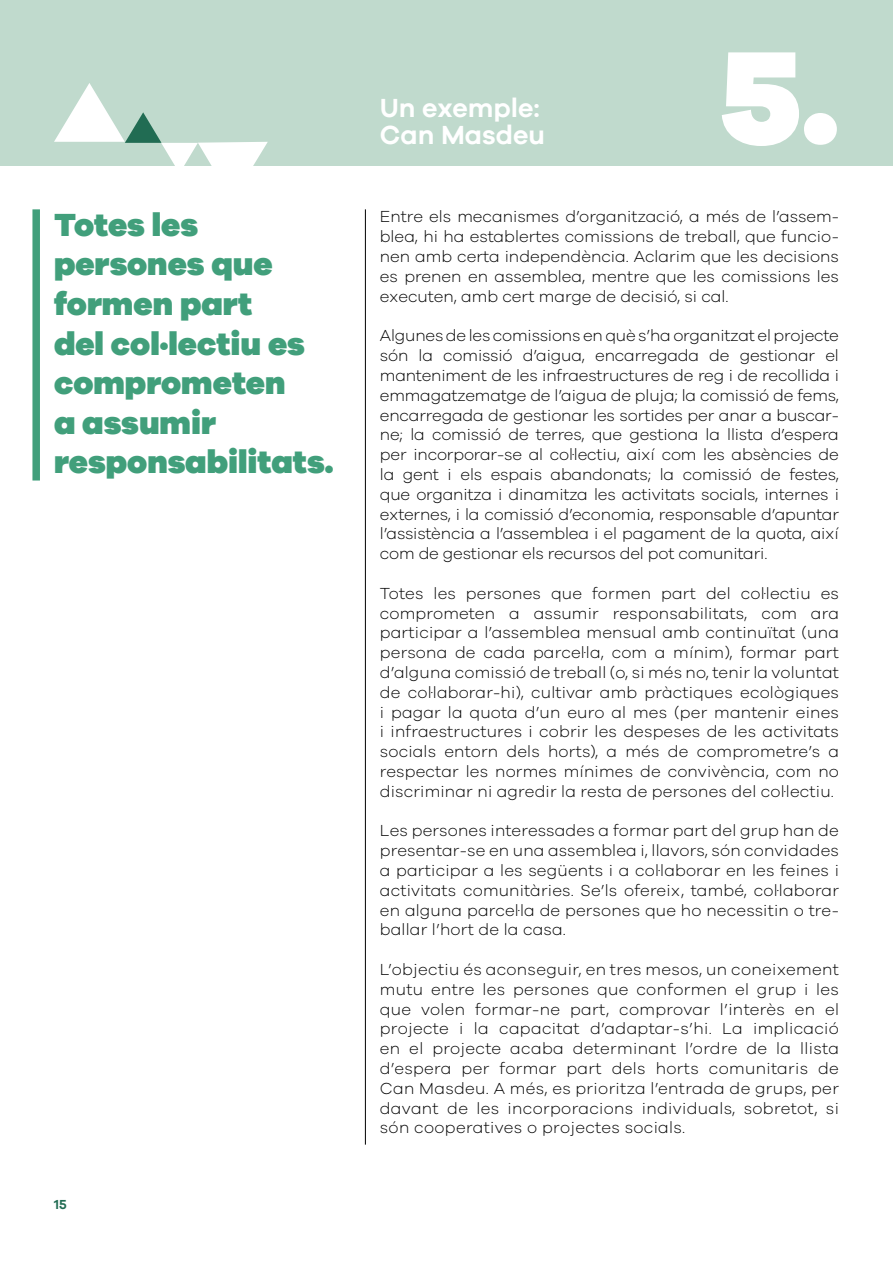
<style>
.page{position:relative;width:893px;height:1263px;background:#fff}
.page>*{position:absolute;margin:0;border:0;box-sizing:border-box;transform-origin:0 0}
.t1{font:900 136.5px "Galano Grotesque";color:#fff}
.t2{font:900 33px/39.6px "Galano Grotesque";color:#419f7b}
.t3{font:600 27px/27px "Galano Grotesque";color:#fff}
.t4{font:300 16.5px/19.8px "Galano Grotesque";letter-spacing:.01em;color:#000;text-align:justify}
.t5{font:600 13.5px "Galano Grotesque";color:#216c53}
</style>
<div class="page">
<div style="left:0;top:0;width:893px;height:166px;background:#c0dacd"></div>
<svg style="left:54px;top:83px;width:214px;height:83px"></svg>
<hr style="left:365px;top:209px;width:1px;height:935px;background:#000">
<div style="left:32px;top:209px;width:8px;height:271px;background:#419f7b"></div>
<h2 class="t2" style="left:54px;top:204px;width:281px">Totes les persones que formen part<br>del col·lectiu es comprometen<br>a assumir responsabilitats.</h2>
<p class="t5" style="left:54px;top:1196px;width:14px">15</p>
<h3 class="t3" style="left:380px;top:93px;width:167px">Un exemple:<br>Can Masdeu</h3>
<h1 class="t1" style="left:719px;top:11px;width:121px">5.</h1>
<p class="t4" style="left:380px;top:206px;width:461px">Entre els mecanismes d’organització, a més de l’assem&shy;blea, hi ha establertes comissions de treball, que funcio&shy;nen amb certa independència. Aclarim que les decisions es prenen en assemblea, mentre que les comissions les executen, amb cert marge de decisió, si cal.</p>
<p class="t4" style="left:380px;top:325px;width:461px">Algunes de les comissions en què s’ha organitzat el projecte són la comissió d’aigua, encarregada de gestionar el manteniment de les infraestructures de reg i de recollida i emmagatzematge de l’aigua de pluja; la comissió de fems, encarregada de gestionar les sortides per anar a buscar&shy;ne; la comissió de terres, que gestiona la llista d’espera per incorporar-se al col·lectiu, així com les absències de la gent i els espais abandonats; la comissió de festes, que organitza i dinamitza les activitats socials, internes i externes, i la comissió d’economia, responsable d’apuntar l’assistència a l’assemblea i el pagament de la quota, així com de gestionar els recursos del pot comunitari.</p>
<p class="t4" style="left:380px;top:583px;width:461px">Totes les persones que formen part del col·lectiu es comprometen a assumir responsabilitats, com ara participar a l’assemblea mensual amb continuïtat (una persona de cada parcel·la, com a mínim), formar part d’alguna comissió de treball (o, si més no, tenir la voluntat de col·laborar-hi), cultivar amb pràctiques ecològiques i pagar la quota d’un euro al mes (per mantenir eines i infraestructures i cobrir les despeses de les activitats socials entorn dels horts), a més de comprometre’s a respectar les normes mínimes de convivència, com no discriminar ni agredir la resta de persones del col·lectiu.</p>
<p class="t4" style="left:380px;top:820px;width:461px">Les persones interessades a formar part del grup han de presentar-se en una assemblea i, llavors, són convidades a participar a les següents i a col·laborar en les feines i activitats comunitàries. Se’ls ofereix, també, col·laborar en alguna parcel·la de persones que ho necessitin o tre&shy;ballar l’hort de la casa.</p>
<p class="t4" style="left:380px;top:959px;width:461px">L’objectiu és aconseguir, en tres mesos, un coneixement mutu entre les persones que conformen el grup i les que volen formar-ne part, comprovar l’interès en el projecte i la capacitat d’adaptar-s’hi. La implicació en el projecte acaba determinant l’ordre de la llista d’espera per formar part dels horts comunitaris de Can Masdeu. A més, es prioritza l’entrada de grups, per davant de les incorporacions individuals, sobretot, si són cooperatives o projectes socials.</p>
</div>
